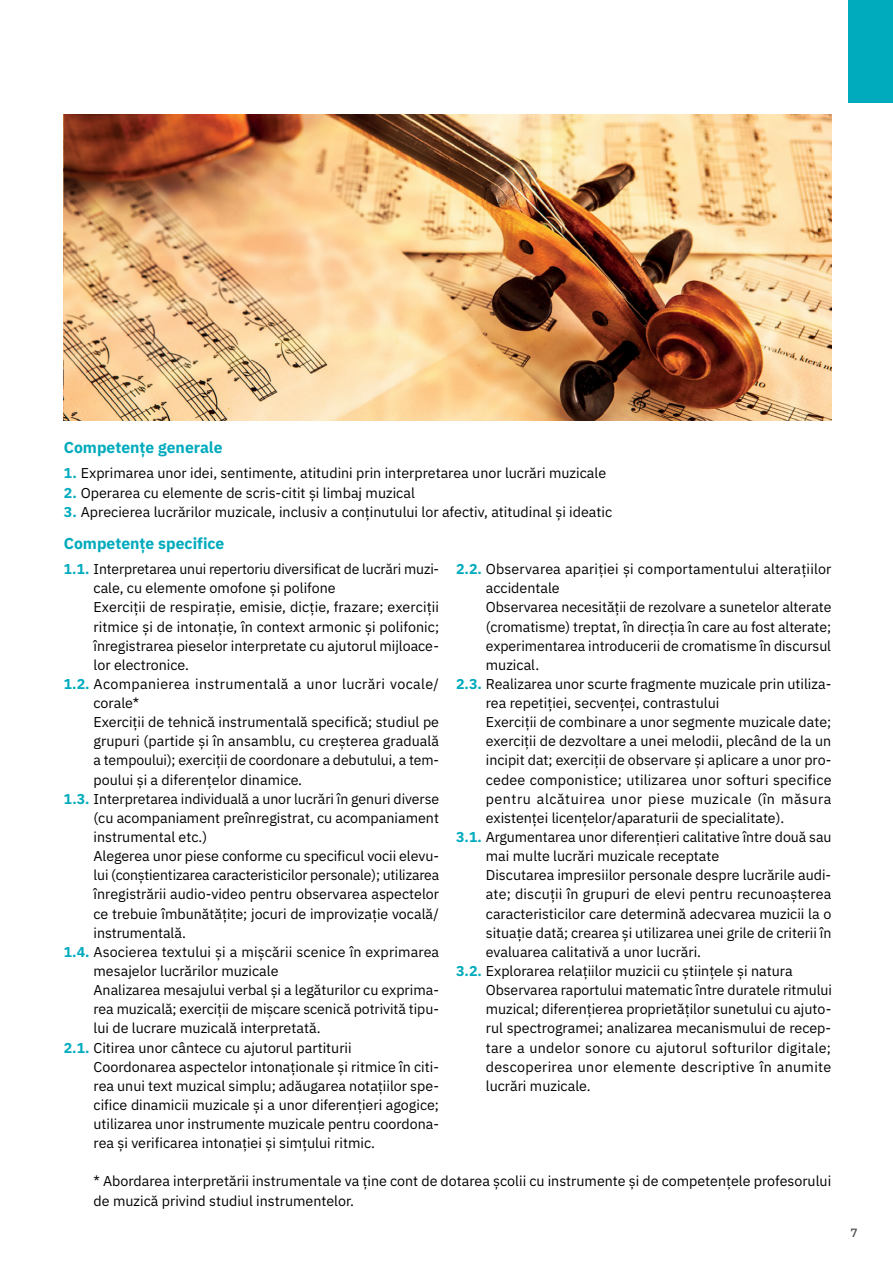
<style>
.page{position:relative;width:893px;height:1263px;background:#fff}
.page>*{position:absolute;margin:0;border:0;box-sizing:border-box;transform-origin:0 0}
.t1{font:700 15.75px "IBM Plex Sans";color:#00abbd}
.t2{font:14.25px/19.2px "IBM Plex Sans";color:#000}
.t3{font:14.25px "IBM Plex Sans";letter-spacing:.02em;color:#000}
.t4{font:14.25px "IBM Plex Sans";letter-spacing:.025em;color:#000}
.t5{font:14.25px "IBM Plex Sans";letter-spacing:.035em;color:#000}
.t6{font:500 12px "IBM Plex Mono";color:#4d4d4f}
.s1{font-weight:700;color:#00abbd}
</style>
<div class="page">
<div style="left:848px;top:0;width:45px;height:102px;background:#00abbd"></div>
<img style="left:64px;top:115px;width:767px;height:306px">
<p class="t1" style="left:64px;top:435px;width:160px">Competențe generale</p>
<p class="t2" style="left:64px;top:463px;width:544px"><span class="s1">1.</span> Exprimarea unor idei, sentimente, atitudini prin interpretarea unor lucrări muzicale</p>
<p class="t2" style="left:64px;top:482px;width:353px"><span class="s1">2.</span> Operarea cu elemente de scris-citit și limbaj muzical</p>
<p class="t2" style="left:64px;top:501px;width:550px"><span class="s1">3.</span> Aprecierea lucrărilor muzicale, inclusiv a conținutului lor afectiv, atitudinal și ideatic</p>
<p class="t1" style="left:64px;top:530px;width:162px">Competențe specifice</p>
<p class="t2" style="left:64px;top:558px;width:377px"><span class="s1">1.1.</span> Interpretarea unui repertoriu diversificat de lucrări muzi‑</p>
<p class="t2" style="left:94px;top:577px;width:244px">cale, cu elemente omofone și polifone</p>
<p class="t2" style="left:94px;top:596px;width:347px">Exerciții de respirație, emisie, dicție, frazare; exerciții</p>
<p class="t2" style="left:94px;top:616px;width:347px">ritmice și de intonație, în context armonic și polifonic;</p>
<p class="t2" style="left:94px;top:635px;width:347px">înregistrarea pieselor interpretate cu ajutorul mijloace‑</p>
<p class="t2" style="left:94px;top:654px;width:97px">lor electronice.</p>
<p class="t4" style="left:64px;top:673px;width:377px"><span class="s1">1.2.</span> Acompanierea instrumentală a unor lucrări vocale/</p>
<p class="t2" style="left:94px;top:692px;width:47px">corale*</p>
<p class="t2" style="left:94px;top:711px;width:347px">Exerciții de tehnică instrumentală specifică; studiul pe</p>
<p class="t2" style="left:94px;top:730px;width:347px">grupuri (partide și în ansamblu, cu creșterea graduală</p>
<p class="t2" style="left:94px;top:750px;width:347px">a tempoului); exerciții de coordonare a debutului, a tem‑</p>
<p class="t2" style="left:94px;top:769px;width:210px">poului și a diferențelor dinamice.</p>
<p class="t2" style="left:64px;top:788px;width:377px"><span class="s1">1.3.</span> Interpretarea individuală a unor lucrări în genuri diverse</p>
<p class="t2" style="left:94px;top:807px;width:347px">(cu acompaniament preînregistrat, cu acompaniament</p>
<p class="t2" style="left:94px;top:826px;width:115px">instrumental etc.)</p>
<p class="t2" style="left:94px;top:845px;width:347px">Alegerea unor piese conforme cu specificul vocii elevu‑</p>
<p class="t2" style="left:94px;top:864px;width:347px">lui (conștientizarea caracteristicilor personale); utilizarea</p>
<p class="t2" style="left:94px;top:883px;width:347px">înregistrării audio-video pentru observarea aspectelor</p>
<p class="t2" style="left:94px;top:903px;width:347px">ce trebuie îmbunătățite; jocuri de improvizație vocală/</p>
<p class="t2" style="left:94px;top:922px;width:94px">instrumentală.</p>
<p class="t2" style="left:64px;top:941px;width:377px"><span class="s1">1.4.</span> Asocierea textului și a mișcării scenice în exprimarea</p>
<p class="t2" style="left:94px;top:960px;width:186px">mesajelor lucrărilor muzicale</p>
<p class="t2" style="left:94px;top:979px;width:347px">Analizarea mesajului verbal și a legăturilor cu exprima‑</p>
<p class="t2" style="left:94px;top:998px;width:347px">rea muzicală; exerciții de mișcare scenică potrivită tipu‑</p>
<p class="t2" style="left:94px;top:1017px;width:229px">lui de lucrare muzicală interpretată.</p>
<p class="t2" style="left:64px;top:1037px;width:289px"><span class="s1">2.1.</span> Citirea unor cântece cu ajutorul partiturii</p>
<p class="t2" style="left:94px;top:1056px;width:347px">Coordonarea aspectelor intonaționale și ritmice în citi‑</p>
<p class="t2" style="left:94px;top:1075px;width:347px">rea unui text muzical simplu; adăugarea notațiilor spe‑</p>
<p class="t2" style="left:94px;top:1094px;width:347px">cifice dinamicii muzicale și a unor diferențieri agogice;</p>
<p class="t2" style="left:94px;top:1113px;width:347px">utilizarea unor instrumente muzicale pentru coordona‑</p>
<p class="t2" style="left:94px;top:1132px;width:283px">rea și verificarea intonației și simțului ritmic.</p>
<p class="t2" style="left:456px;top:558px;width:377px"><span class="s1">2.2.</span> Observarea apariției și comportamentului alterațiilor</p>
<p class="t2" style="left:486px;top:577px;width:75px">accidentale</p>
<p class="t2" style="left:486px;top:596px;width:347px">Observarea necesității de rezolvare a sunetelor alterate</p>
<p class="t2" style="left:486px;top:616px;width:347px">(cromatisme) treptat, în direcția în care au fost alterate;</p>
<p class="t2" style="left:486px;top:635px;width:347px">experimentarea introducerii de cromatisme în discursul</p>
<p class="t2" style="left:486px;top:654px;width:55px">muzical.</p>
<p class="t2" style="left:456px;top:673px;width:377px"><span class="s1">2.3.</span> Realizarea unor scurte fragmente muzicale prin utiliza‑</p>
<p class="t2" style="left:486px;top:692px;width:235px">rea repetiției, secvenței, contrastului</p>
<p class="t2" style="left:486px;top:711px;width:347px">Exerciții de combinare a unor segmente muzicale date;</p>
<p class="t2" style="left:486px;top:730px;width:347px">exerciții de dezvoltare a unei melodii, plecând de la un</p>
<p class="t2" style="left:486px;top:750px;width:347px">incipit dat; exerciții de observare și aplicare a unor pro‑</p>
<p class="t2" style="left:486px;top:769px;width:347px">cedee componistice; utilizarea unor softuri specifice</p>
<p class="t5" style="left:486px;top:788px;width:347px">pentru alcătuirea unor piese muzicale (în măsura</p>
<p class="t2" style="left:486px;top:807px;width:300px">existenței licențelor/aparaturii de specialitate).</p>
<p class="t2" style="left:456px;top:826px;width:377px"><span class="s1">3.1.</span> Argumentarea unor diferențieri calitative între două sau</p>
<p class="t2" style="left:486px;top:845px;width:235px">mai multe lucrări muzicale receptate</p>
<p class="t2" style="left:486px;top:864px;width:347px">Discutarea impresiilor personale despre lucrările audi‑</p>
<p class="t2" style="left:486px;top:883px;width:347px">ate; discuții în grupuri de elevi pentru recunoașterea</p>
<p class="t2" style="left:486px;top:903px;width:347px">caracteristicilor care determină adecvarea muzicii la o</p>
<p class="t2" style="left:486px;top:922px;width:347px">situație dată; crearea și utilizarea unei grile de criterii în</p>
<p class="t2" style="left:486px;top:941px;width:217px">evaluarea calitativă a unor lucrări.</p>
<p class="t2" style="left:456px;top:960px;width:338px"><span class="s1">3.2.</span> Explorarea relațiilor muzicii cu științele și natura</p>
<p class="t2" style="left:486px;top:979px;width:348px">Observarea raportului matematic între duratele ritmului</p>
<p class="t2" style="left:486px;top:998px;width:347px">muzical; diferențierea proprietăților sunetului cu ajuto‑</p>
<p class="t2" style="left:486px;top:1017px;width:347px">rul spectrogramei; analizarea mecanismului de recep‑</p>
<p class="t3" style="left:486px;top:1036px;width:347px">tare a undelor sonore cu ajutorul softurilor digitale;</p>
<p class="t3" style="left:486px;top:1056px;width:347px">descoperirea unor elemente descriptive în anumite</p>
<p class="t2" style="left:486px;top:1075px;width:106px">lucrări muzicale.</p>
<p class="t2" style="left:94px;top:1170px;width:739px">* Abordarea interpretării instrumentale va ține cont de dotarea școlii cu instrumente și de competențele profesorului de muzică privind studiul instrumentelor.</p>
<p class="t6" style="left:850px;top:1224px;width:9px">7</p>
</div>
